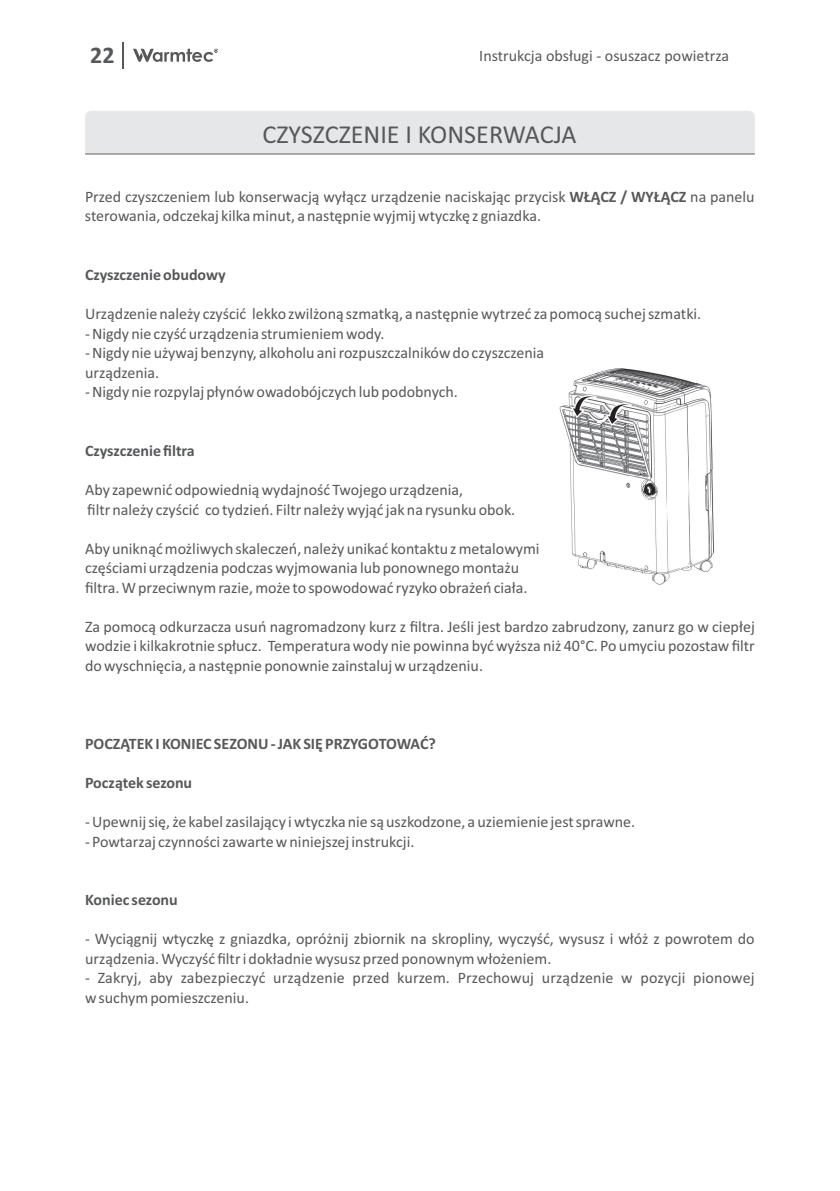
<style>
.page{position:relative;width:840px;height:1191px;background:#fff}
.page>*{position:absolute;margin:0;border:0;box-sizing:border-box;transform-origin:0 0}
.t1{font:26px "Calibri";color:#57585a}
.t2{font:700 24px "Calibri";color:#57585a}
.t3{font:16px/19.6px "Calibri";color:#57585a}
.t4{font:700 16px "Calibri";color:#57585a}
.s1{font-weight:700}
</style>
<div class="page">
<img style="left:559px;top:368px;width:156px;height:217px">
<div style="left:85px;top:111px;width:669px;height:42px;background:#e6e7e9"></div>
<hr style="left:85px;top:153px;width:669px;height:1px;background:#57585a">
<svg style="left:123px;top:42px;width:1px;height:27px"></svg>
<svg style="left:133px;top:48px;width:85px;height:14px"></svg>
<h2 class="t2" style="left:90px;top:45px;width:26px">22</h2>
<p class="t3" style="left:479px;top:48px;width:251px">Instrukcja obsługi - osuszacz powietrza</p>
<h1 class="t1" style="left:262px;top:123px;width:315px">CZYSZCZENIE I KONSERWACJA</h1>
<p class="t3" style="left:85px;top:188px;width:670px">Przed czyszczeniem lub konserwacją wyłącz urządzenie naciskając przycisk <span class="s1">WŁĄCZ / WYŁĄCZ</span> na panelu sterowania, odczekaj kilka minut, a następnie wyjmij wtyczkę z gniazdka.</p>
<p class="t4" style="left:85px;top:268px;width:142px">Czyszczenie obudowy</p>
<p class="t3" style="left:85px;top:305px;width:617px">Urządzenie należy czyścić lekko zwilżoną szmatką, a następnie wytrzeć za pomocą suchej szmatki.</p>
<p class="t3" style="left:85px;top:325px;width:301px">- Nigdy nie czyść urządzenia strumieniem wody.</p>
<p class="t3" style="left:85px;top:344px;width:460px">- Nigdy nie używaj benzyny, alkoholu ani rozpuszczalników do czyszczenia</p>
<p class="t3" style="left:85px;top:364px;width:76px">urządzenia.</p>
<p class="t3" style="left:85px;top:383px;width:374px">- Nigdy nie rozpylaj płynów owadobójczych lub podobnych.</p>
<p class="t4" style="left:85px;top:444px;width:111px">Czyszczenie filtra</p>
<p class="t3" style="left:85px;top:481px;width:379px">Aby zapewnić odpowiednią wydajność Twojego urządzenia,</p>
<p class="t3" style="left:87px;top:501px;width:429px">filtr należy czyścić co tydzień. Filtr należy wyjąć jak na rysunku obok.</p>
<p class="t3" style="left:85px;top:540px;width:455px">Aby uniknąć możliwych skaleczeń, należy unikać kontaktu z metalowymi</p>
<p class="t3" style="left:85px;top:579px;width:444px">filtra. W przeciwnym razie, może to spowodować ryzyko obrażeń ciała.</p>
<p class="t3" style="left:85px;top:559px;width:435px">częściami urządzenia podczas wyjmowania lub ponownego montażu</p>
<p class="t3" style="left:85px;top:618px;width:671px;text-align:justify">Za pomocą odkurzacza usuń nagromadzony kurz z filtra. Jeśli jest bardzo zabrudzony, zanurz go w ciepłej wodzie i kilkakrotnie spłucz. Temperatura wody nie powinna być wyższa niż 40°C. Po umyciu pozostaw filtr do wyschnięcia, a następnie ponownie zainstaluj w urządzeniu.</p>
<p class="t4" style="left:85px;top:737px;width:352px">POCZĄTEK I KONIEC SEZONU - JAK SIĘ PRZYGOTOWAĆ?</p>
<p class="t4" style="left:85px;top:776px;width:109px">Początek sezonu</p>
<p class="t3" style="left:85px;top:813px;width:551px">- Upewnij się, że kabel zasilający i wtyczka nie są uszkodzone, a uziemienie jest sprawne.</p>
<p class="t3" style="left:85px;top:833px;width:331px">- Powtarzaj czynności zawarte w niniejszej instrukcji.</p>
<p class="t4" style="left:85px;top:893px;width:94px">Koniec sezonu</p>
<p class="t3" style="left:85px;top:930px;width:670px">- Wyciągnij wtyczkę z gniazdka, opróżnij zbiornik na skropliny, wyczyść, wysusz i włóż z powrotem do urządzenia. Wyczyść filtr i dokładnie wysusz przed ponownym włożeniem.</p>
<p class="t3" style="left:85px;top:969px;width:670px">- Zakryj, aby zabezpieczyć urządzenie przed kurzem. Przechowuj urządzenie w pozycji pionowej w suchym pomieszczeniu.</p>
</div>
